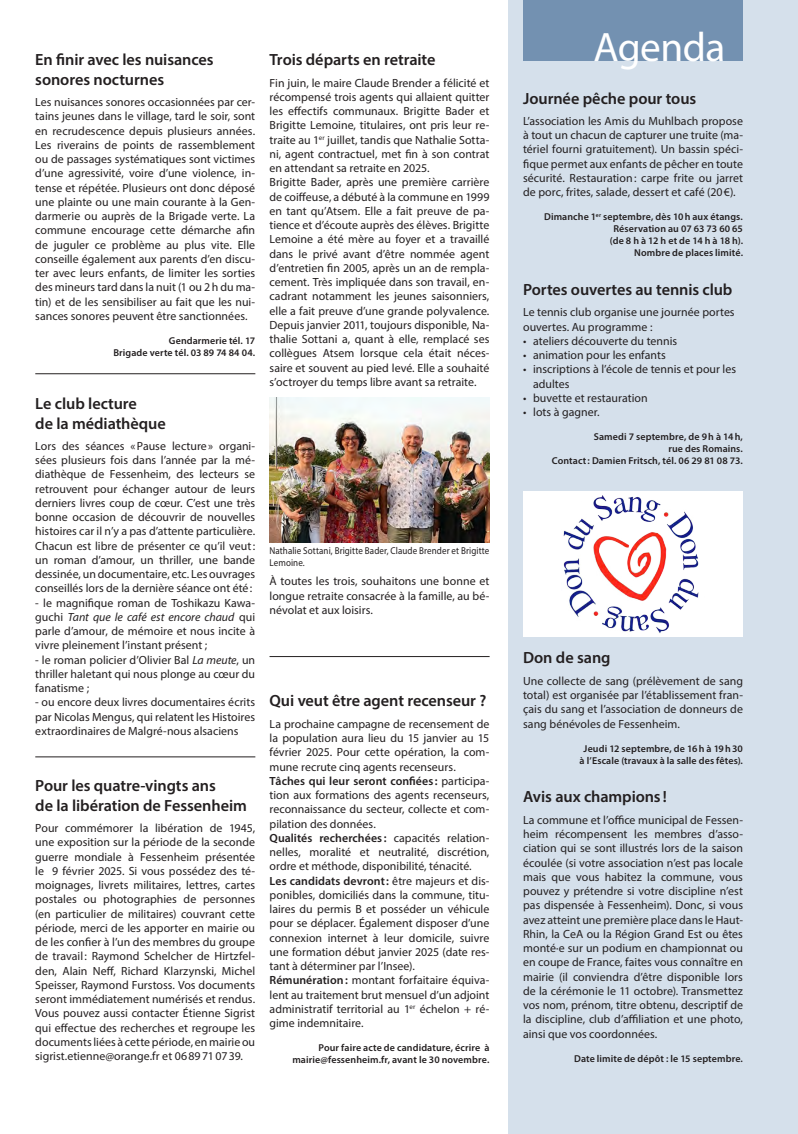
<style>
.page{position:relative;width:798px;height:1134px;background:#fff}
.page>*{position:absolute;margin:0;border:0;box-sizing:border-box;transform-origin:0 0}
.t1{font:41.25px "Myriad Pro";letter-spacing:-.015em;color:#fff}
.Ss_Titre_13_Sb{font:600 16.25px/19.5px "Myriad Pro";letter-spacing:-.005em;color:#231f20}
.Textes_9_5{font:11.88px/14.2px "Myriad Pro";color:#231f20;text-align:justify}
.fin_d_art__8_sb{font:600 10px/12px "Myriad Pro";letter-spacing:.01em;color:#231f20;text-align:right}
.Légende_8{font:10px/12px "Myriad Pro";letter-spacing:.01em;color:#231f20;scale:.9 1}
.s1{font-style:italic}
.s2{font-weight:600}
</style>
<div class="page">
<div style="left:508px;top:0;width:289px;height:1134px;background:#d5e0eb"></div>
<div style="left:523px;top:1px;width:219px;height:60px;background:#7391b1"></div>
<div style="left:523px;top:491px;width:219px;height:145px;background:#fff"></div>
<img style="left:561px;top:495px;width:143px;height:142px">
<img style="left:269px;top:397px;width:220px;height:146px">
<hr style="left:35px;top:756px;width:220px;height:1px;background:#231f20">
<hr style="left:35px;top:373px;width:220px;height:1px;background:#231f20">
<hr style="left:269px;top:656px;width:220px;height:1px;background:#231f20">
<p class="Ss_Titre_13_Sb" style="left:35px;top:50px;width:180px">En finir avec les nuisances sonores nocturnes</p>
<p class="Textes_9_5" style="left:35px;top:95px;width:221px">Les nuisances sonores occasionnées par cer&shy;tains jeunes dans le village, tard le soir, sont en recrudescence depuis plusieurs années.<br>Les riverains de points de rassemblement ou de passages systématiques sont victimes d’une agressivité, voire d’une violence, in&shy;tense et répétée. Plusieurs ont donc déposé une plainte ou une main courante à la Gen&shy;darmerie ou auprès de la Brigade verte. La commune encourage cette démarche afin de juguler ce problème au plus vite. Elle conseille également aux parents d’en discu&shy;ter avec leurs enfants, de limiter les sorties des mineurs tard dans la nuit (1 ou 2h du ma&shy;tin) et de les sensibiliser au fait que les nui&shy;sances sonores peuvent être sanctionnées.</p>
<p class="fin_d_art__8_sb" style="left:169px;top:334px;width:88px">Gendarmerie tél. 17</p>
<p class="fin_d_art__8_sb" style="left:113px;top:346px;width:143px">Brigade verte tél. 03 89 74 84 04.</p>
<p class="Ss_Titre_13_Sb" style="left:35px;top:393px;width:132px">Le club lecture<br>de la médiathèque</p>
<p class="Textes_9_5" style="left:35px;top:439px;width:221px">Lors des séances «Pause lecture» organi&shy;sées plusieurs fois dans l’année par la mé&shy;diathèque de Fessenheim, des lecteurs se retrouvent pour échanger autour de leurs derniers livres coup de cœur. C’est une très bonne occasion de découvrir de nouvelles histoires car il n’y a pas d’attente particulière.<br>Chacun est libre de présenter ce qu’il veut: un roman d’amour, un thriller, une bande dessinée, un documentaire, etc. Les ouvrages conseillés lors de la dernière séance ont été:</p>
<p class="Textes_9_5" style="left:35px;top:595px;width:221px">- le magnifique roman de Toshikazu Kawa&shy;guchi <span class="s1">Tant que le café est encore chaud</span> qui parle d’amour, de mémoire et nous incite à vivre pleinement l’instant présent ;</p>
<p class="Textes_9_5" style="left:35px;top:652px;width:221px">- le roman policier d’Olivier Bal <span class="s1">La meute</span>, un thriller haletant qui nous plonge au cœur du fanatisme ;</p>
<p class="Textes_9_5" style="left:35px;top:695px;width:221px">- ou encore deux livres documentaires écrits par Nicolas Mengus, qui relatent les Histoires extraordinaires de Malgré-nous alsaciens</p>
<p class="Ss_Titre_13_Sb" style="left:35px;top:776px;width:213px">Pour les quatre-vingts ans<br>de la libération de Fessenheim</p>
<p class="Textes_9_5" style="left:35px;top:821px;width:221px">Pour commémorer la libération de 1945, une exposition sur la période de la seconde guerre mondiale à Fessenheim présentée le 9 février 2025. Si vous possédez des té&shy;moignages, livrets militaires, lettres, cartes postales ou photographies de personnes (en particulier de militaires) couvrant cette période, merci de les apporter en mairie ou de les confier à l’un des membres du groupe de travail : Raymond Schelcher de Hirtzfel&shy;den, Alain Neff, Richard Klarzynski, Michel Speisser, Raymond Furstoss. Vos documents seront immédiatement numérisés et rendus.<br>Vous pouvez aussi contacter Étienne Sigrist qui effectue des recherches et regroupe les documents liées à cette période, en mairie ou sigrist.etienne@orange.fr et 0689710739.</p>
<p class="Ss_Titre_13_Sb" style="left:269px;top:50px;width:167px">Trois départs en retraite</p>
<p class="Textes_9_5" style="left:269px;top:75px;width:221px">Fin juin, le maire Claude Brender a félicité et récompensé trois agents qui allaient quitter les effectifs communaux. Brigitte Bader et Brigitte Lemoine, titulaires, ont pris leur re&shy;traite au 1<sup>er</sup> juillet, tandis que Nathalie Sotta&shy;ni, agent contractuel, met fin à son contrat en attendant sa retraite en 2025.</p>
<p class="Textes_9_5" style="left:269px;top:175px;width:221px">Brigitte Bader, après une première carrière de coiffeuse, a débuté à la commune en 1999 en tant qu’Atsem. Elle a fait preuve de pa&shy;tience et d’écoute auprès des élèves. Brigitte Lemoine a été mère au foyer et a travaillé dans le privé avant d’être nommée agent d’entretien fin 2005, après un an de rempla&shy;cement. Très impliquée dans son travail, en&shy;cadrant notamment les jeunes saisonniers, elle a fait preuve d’une grande polyvalence.<br>Depuis janvier 2011, toujours disponible, Na&shy;thalie Sottani a, quant à elle, remplacé ses collègues Atsem lorsque cela était néces&shy;saire et souvent au pied levé. Elle a souhaité s’octroyer du temps libre avant sa retraite.</p>
<p class="Légende_8" style="left:269px;top:544px;width:246px">Nathalie Sottani, Brigitte Bader, Claude Brender et Brigitte<br>Lemoine.</p>
<p class="Textes_9_5" style="left:269px;top:574px;width:221px">À toutes les trois, souhaitons une bonne et longue retraite consacrée à la famille, au bé&shy;névolat et aux loisirs.</p>
<p class="Ss_Titre_13_Sb" style="left:269px;top:691px;width:218px">Qui veut être agent recenseur ?</p>
<p class="Textes_9_5" style="left:269px;top:716px;width:221px">La prochaine campagne de recensement de la population aura lieu du 15 janvier au 15 février 2025. Pour cette opération, la com&shy;mune recrute cinq agents recenseurs.</p>
<p class="Textes_9_5" style="left:269px;top:773px;width:221px"><span class="s2">Tâches qui leur seront confiées :</span> participa&shy;tion aux formations des agents recenseurs, reconnaissance du secteur, collecte et com&shy;pilation des données.</p>
<p class="Textes_9_5" style="left:269px;top:830px;width:221px"><span class="s2">Qualités recherchées :</span> capacités relation&shy;nelles, moralité et neutralité, discrétion, ordre et méthode, disponibilité, ténacité.</p>
<p class="Textes_9_5" style="left:269px;top:873px;width:221px"><span class="s2">Les candidats devront:</span> être majeurs et dis&shy;ponibles, domiciliés dans la commune, titu&shy;laires du permis B et posséder un véhicule pour se déplacer. Également disposer d’une connexion internet à leur domicile, suivre une formation début janvier 2025 (date res&shy;tant à déterminer par l’Insee).</p>
<p class="Textes_9_5" style="left:269px;top:973px;width:221px"><span class="s2">Rémunération:</span> montant forfaitaire équiva&shy;lent au traitement brut mensuel d’un adjoint administratif territorial au 1<sup>er</sup> échelon + ré&shy;gime indemnitaire.</p>
<p class="fin_d_art__8_sb" style="left:292px;top:1041px;width:198px">Pour faire acte de candidature, écrire à mairie@fessenheim.fr, avant le 30 novembre.</p>
<p class="t1" style="left:593px;top:22px;width:133px">Agenda</p>
<p class="Ss_Titre_13_Sb" style="left:523px;top:88px;width:174px">Journée pêche pour tous</p>
<p class="Textes_9_5" style="left:523px;top:114px;width:221px">L’association les Amis du Muhlbach propose à tout un chacun de capturer une truite (ma&shy;tériel fourni gratuitement). Un bassin spéci&shy;fique permet aux enfants de pêcher en toute sécurité. Restauration: carpe frite ou jarret de porc, frites, salade, dessert et café (20€).</p>
<p class="fin_d_art__8_sb" style="left:544px;top:210px;width:200px">Dimanche 1<sup>er</sup> septembre, dès 10h aux étangs.<br>Réservation au 07 63 73 60 65<br>(de 8 h à 12 h et de 14 h à 18 h).<br>Nombre de places limité.</p>
<p class="Ss_Titre_13_Sb" style="left:523px;top:279px;width:211px">Portes ouvertes au tennis club</p>
<p class="Textes_9_5" style="left:523px;top:305px;width:213px">Le tennis club organise une journée portes ouvertes. Au programme :</p>
<p class="Textes_9_5" style="left:523px;top:334px;width:155px">• ateliers découverte du tennis</p>
<p class="Textes_9_5" style="left:523px;top:348px;width:144px">• animation pour les enfants</p>
<p class="Textes_9_5" style="left:533px;top:362px;width:204px;text-indent:-10px">• inscriptions à l’école de tennis et pour les adultes</p>
<p class="Textes_9_5" style="left:523px;top:391px;width:126px">• buvette et restauration</p>
<p class="Textes_9_5" style="left:523px;top:405px;width:78px">• lots à gagner.</p>
<p class="fin_d_art__8_sb" style="left:593px;top:430px;width:151px">Samedi 7 septembre, de 9h à 14h,</p>
<p class="fin_d_art__8_sb" style="left:668px;top:442px;width:76px">rue des Romains.</p>
<p class="fin_d_art__8_sb" style="left:551px;top:454px;width:193px">Contact: Damien Fritsch, tél. 06 29 81 08 73.</p>
<p class="Ss_Titre_13_Sb" style="left:523px;top:648px;width:89px">Don de sang</p>
<p class="Textes_9_5" style="left:523px;top:673px;width:221px">Une collecte de sang (prélèvement de sang total) est organisée par l’établissement fran&shy;çais du sang et l’association de donneurs de sang bénévoles de Fessenheim.</p>
<p class="fin_d_art__8_sb" style="left:583px;top:742px;width:161px">Jeudi 12 septembre, de 16h à 19h30</p>
<p class="fin_d_art__8_sb" style="left:579px;top:754px;width:165px">à l’Escale (travaux à la salle des fêtes).</p>
<p class="Ss_Titre_13_Sb" style="left:523px;top:787px;width:145px">Avis aux champions !</p>
<p class="Textes_9_5" style="left:523px;top:812px;width:221px">La commune et l’office municipal de Fessen&shy;heim récompensent les membres d’asso&shy;ciation qui se sont illustrés lors de la saison écoulée (si votre association n’est pas locale mais que vous habitez la commune, vous pouvez y prétendre si votre discipline n’est pas dispensée à Fessenheim). Donc, si vous avez atteint une première place dans le Haut-Rhin, la CeA ou la Région Grand Est ou êtes monté·e sur un podium en championnat ou en coupe de France, faites vous connaître en mairie (il conviendra d’être disponible lors de la cérémonie le 11 octobre). Transmettez vos nom, prénom, titre obtenu, descriptif de la discipline, club d’affiliation et une photo, ainsi que vos coordonnées.</p>
<p class="fin_d_art__8_sb" style="left:574px;top:1052px;width:170px">Date limite de dépôt : le 15 septembre.</p>
</div>
